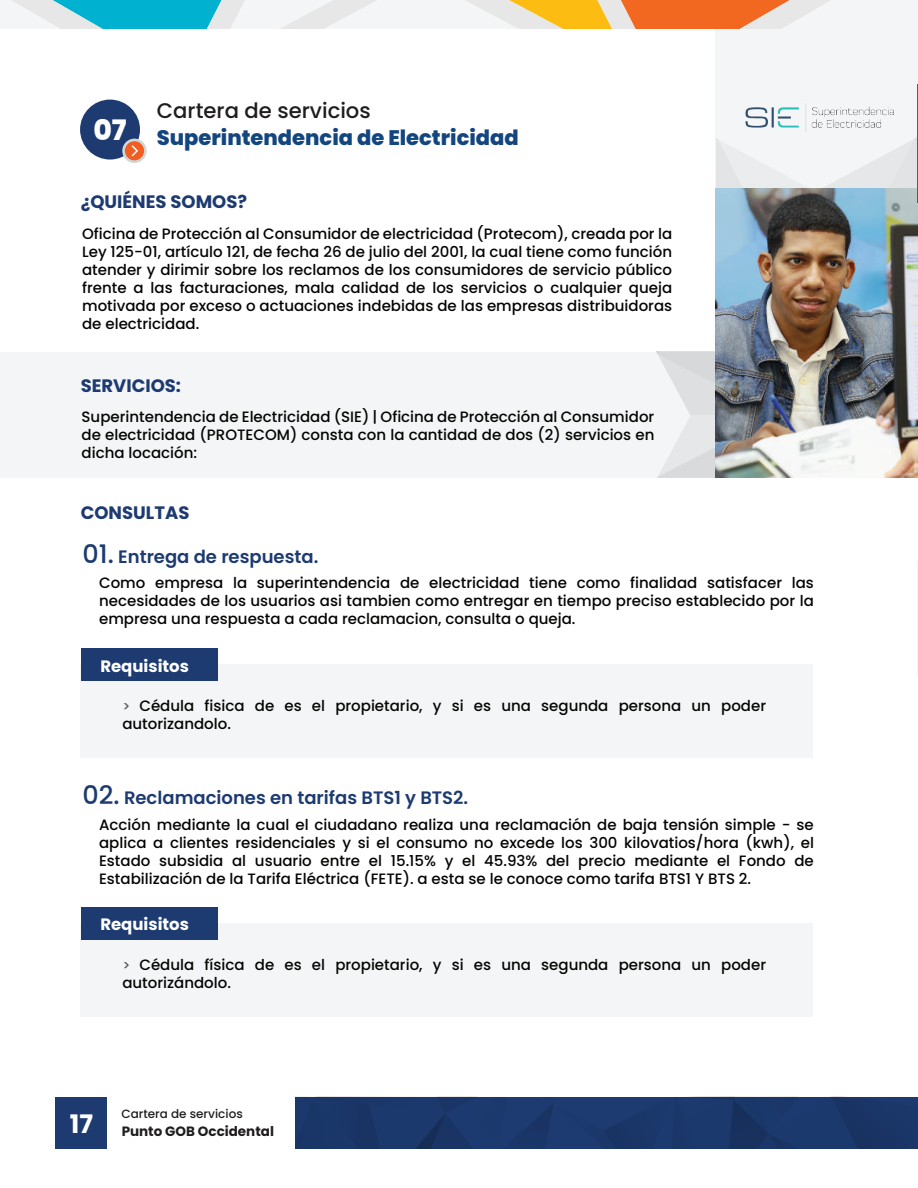
<style>
.page{position:relative;width:918px;height:1188px;background:#fff}
.page>*{position:absolute;margin:0;border:0;box-sizing:border-box;transform-origin:0 0}
.t1{font:800 28.2px "Poppins";color:#fff}
.t2{font:700 25.5px "Poppins";color:#fff}
.t3{font:500 21.15px "Poppins";color:#201d1e}
.t4{font:800 21px "Poppins";color:#13457f}
.t5{font:600 18px "Poppins";color:#1d3b71}
.t6{font:700 18px "Poppins";color:#1d3b71}
.t7{font:700 16.5px "Poppins";color:#fff}
.t8{font:500 15px/18px "Poppins";color:#040503;text-align:justify}
.t9{font:700 13.5px "Poppins";color:#201d1e}
.t10{font:500 12px "Poppins";color:#201d1e}
.s1{font-weight:500;font-size:25.5px}
.s2{font-size:13.5px;color:#58595b}
</style>
<div class="page">
<div style="left:716px;top:28px;width:202px;height:160px;background:#f4f5f6"></div>
<svg style="left:716px;top:137px;width:201px;height:51px"></svg>
<div style="left:0;top:352px;width:752px;height:126px;background:#f4f5f6"></div>
<svg style="left:656px;top:352px;width:60px;height:126px"></svg>
<div style="left:80px;top:100px;width:60px;height:60px;background:#1d3b71;border-radius:50%"></div>
<svg style="left:122px;top:139px;width:25px;height:24px"></svg>
<img style="left:716px;top:188px;width:202px;height:290px">
<div style="left:81px;top:665px;width:732px;height:93px;background:#f4f5f6"></div>
<div style="left:81px;top:649px;width:137px;height:32px;background:#1d3b71"></div>
<div style="left:81px;top:923px;width:732px;height:93px;background:#f4f5f6"></div>
<div style="left:81px;top:907px;width:137px;height:32px;background:#1d3b71"></div>
<hr style="left:917px;top:84px;width:1px;height:118px;background:#1e69b4">
<hr style="left:917px;top:561px;width:1px;height:114px;background:#f4f5f6">
<div style="left:55px;top:1097px;width:52px;height:52px;background:#1d3b71"></div>
<div style="left:296px;top:1097px;width:622px;height:52px;background:#1d3b71"></div>
<svg style="left:0;top:0;width:918px;height:28px"></svg>
<img style="left:735px;top:103px;width:168px;height:39px">
<h1 class="t1" style="left:93px;top:114px;width:35px">07</h1>
<h3 class="t3" style="left:157px;top:98px;width:215px">Cartera de servicios</h3>
<h3 class="t4" style="left:157px;top:125px;width:363px">Superintendencia de Electricidad</h3>
<p class="t6" style="left:81px;top:191px;width:168px">¿QUIÉNES SOMOS?</p>
<p class="t8" style="left:82px;top:225px;width:592px">Oficina de Protección al Consumidor de electricidad (Protecom), creada por la Ley 125-01, artículo 121, de fecha 26 de julio del 2001, la cual tiene como función atender y dirimir sobre los reclamos de los consumidores de servicio público frente a las facturaciones, mala calidad de los servicios o cualquier queja motivada por exceso o actuaciones indebidas de las empresas distribuidoras de electricidad.</p>
<p class="t6" style="left:81px;top:375px;width:102px">SERVICIOS:</p>
<p class="t8" style="left:82px;top:408px;width:574px">Superintendencia de Electricidad (SIE) | Oficina de Protección al Consumidor de electricidad (PROTECOM) consta con la cantidad de dos (2) servicios en dicha locación:</p>
<p class="t6" style="left:81px;top:502px;width:110px">CONSULTAS</p>
<p class="t5" style="left:83px;top:546px;width:237px"><span class="s1">01.</span> Entrega de respuesta.</p>
<p class="t8" style="left:99px;top:574px;width:716px">Como empresa la superintendencia de electricidad tiene como finalidad satisfacer las necesidades de los usuarios asi tambien como entregar en tiempo preciso establecido por la empresa una respuesta a cada reclamacion, consulta o queja.</p>
<p class="t7" style="left:100px;top:656px;width:90px">Requisitos</p>
<p class="t8" style="left:122px;top:697px;width:645px"><span class="s2">&gt;</span> Cédula fisica de es el propietario, y si es una segunda persona un poder autorizandolo.</p>
<p class="t5" style="left:83px;top:788px;width:387px"><span class="s1">02.</span> Reclamaciones en tarifas BTS1 y BTS2.</p>
<p class="t8" style="left:99px;top:815px;width:716px">Acción mediante la cual el ciudadano realiza una reclamación de baja tensión simple - se aplica a clientes residenciales y si el consumo no excede los 300 kilovatios/hora (kwh), el Estado subsidia al usuario entre el 15.15% y el 45.93% del precio mediante el Fondo de Estabilización de la Tarifa Eléctrica (FETE). a esta se le conoce como tarifa BTS1 Y BTS 2.</p>
<p class="t7" style="left:100px;top:915px;width:90px">Requisitos</p>
<p class="t8" style="left:122px;top:955px;width:645px"><span class="s2">&gt;</span> Cédula física de es el propietario, y si es una segunda persona un poder autorizándolo.</p>
<h2 class="t2" style="left:70px;top:1109px;width:25px">17</h2>
<p class="t10" style="left:121px;top:1107px;width:123px">Cartera de servicios</p>
<p class="t9" style="left:122px;top:1123px;width:154px">Punto GOB Occidental</p>
</div>
